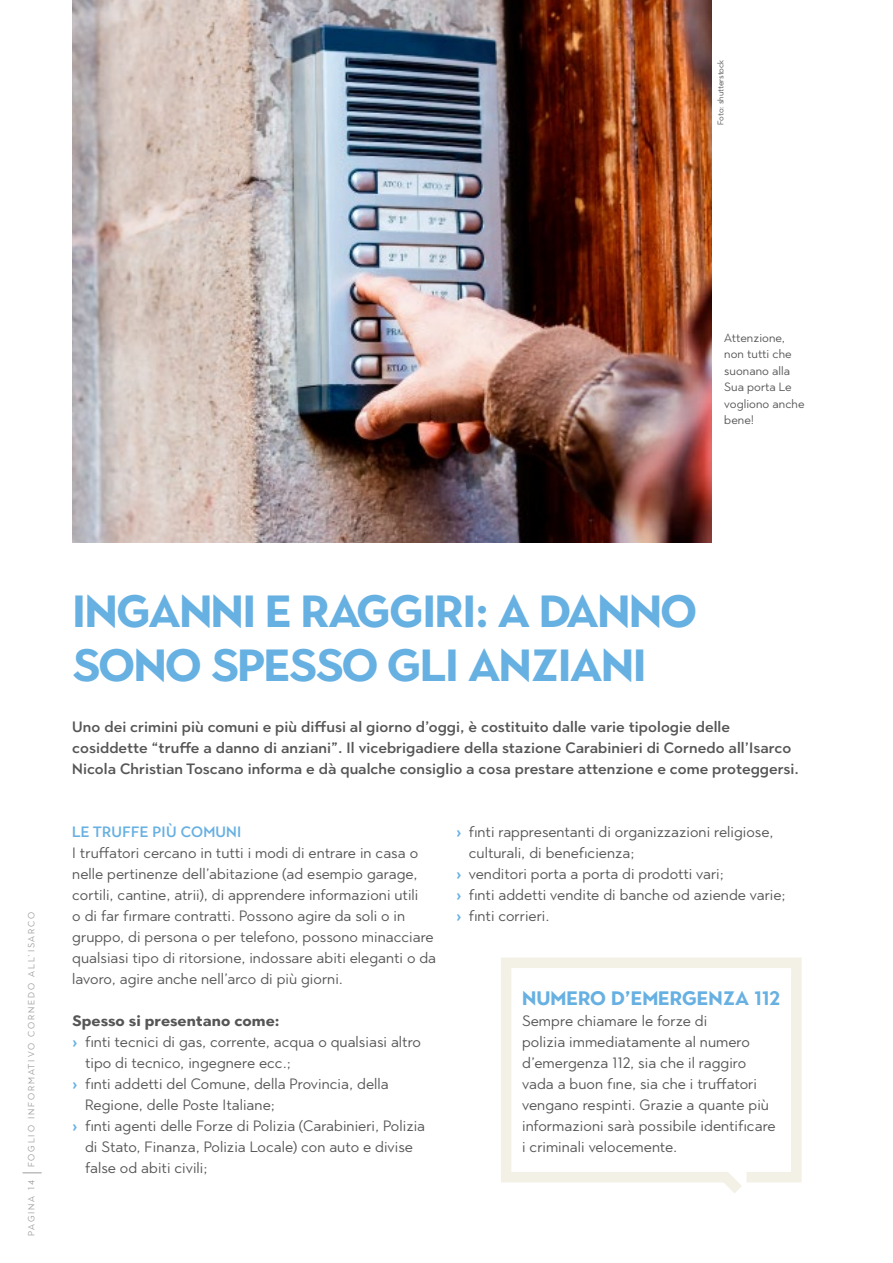
<style>
.page{position:relative;width:893px;height:1263px;background:#fff}
.page>*{position:absolute;margin:0;border:0;box-sizing:border-box;transform-origin:0 0}
.t1{font:700 45px/54px "Town 10 Display";letter-spacing:-.03em;color:#67b0e2}
.t2{font:700 19.5px "Town 10 Display";color:#67b0e2}
.t3{font:15px/21px "Town 80 Text";letter-spacing:.005em;color:#565656}
.t4{font:500 15px/21px "Town 80 Text";letter-spacing:.005em;color:#565656}
.t5{font:700 15px "Town 80 Text";letter-spacing:.005em;color:#565656}
.t6{font:500 15px "Town 80 Text";letter-spacing:.015em;color:#67b0e2}
.t7{font:12px/16.5px "Town 80 Text";letter-spacing:.005em;color:#565656}
.t8{font:9px "Town 80 Text";letter-spacing:.21em;color:#9c9d9d}
.t9{font:8.25px "Town 80 Text";letter-spacing:-.005em;color:#565656}
.s1{font-weight:700;color:#67b0e2}
</style>
<div class="page">
<svg style="left:501px;top:957px;width:301px;height:236px"></svg>
<img style="left:72px;top:0;width:640px;height:543px">
<svg style="left:23px;top:1172px;width:19px;height:1px"></svg>
<p class="t9" style="left:715px;top:125px;width:67px;rotate:-90deg">Foto: shutterstock</p>
<p class="t7" style="left:724px;top:329px;width:82px">Attenzione, non tutti che suonano alla<br>Sua porta Le vogliono anche bene!</p>
<p class="t8" style="left:25px;top:1167px;width:257px;rotate:-90deg">FOGLIO INFORMATIVO CORNEDO ALL’ISARCO</p>
<p class="t8" style="left:25px;top:1236px;width:57px;rotate:-90deg">PAGINA 14</p>
<h1 class="t1" style="left:72px;top:585px;width:626px">INGANNI E RAGGIRI: A DANNO<br>SONO SPESSO GLI ANZIANI</h1>
<p class="t4" style="left:72px;top:716px;width:728px">Uno dei crimini più comuni e più diffusi al giorno d’oggi, è costituito dalle varie tipologie delle cosiddette “truffe a danno di anziani”. Il vicebrigadiere della stazione Carabinieri di Cornedo all’Isarco<br>Nicola Christian Toscano informa e dà qualche consiglio a cosa prestare attenzione e come proteggersi.</p>
<p class="t6" style="left:72px;top:822px;width:171px">LE TRUFFE PIÙ COMUNI</p>
<p class="t3" style="left:72px;top:842px;width:365px">I truffatori cercano in tutti i modi di entrare in casa o nelle pertinenze dell’abitazione (ad esempio garage, cortili, cantine, atrii), di apprendere informazioni utili<br>o di far firmare contratti. Possono agire da soli o in gruppo, di persona o per telefono, possono minacciare qualsiasi tipo di ritorsione, indossare abiti eleganti o da lavoro, agire anche nell’arco di più giorni.</p>
<p class="t5" style="left:72px;top:1011px;width:209px">Spesso si presentano come:</p>
<p class="t3" style="left:72px;top:1031px;width:350px"><span class="s1">›</span> finti tecnici di gas, corrente, acqua o qualsiasi altro</p>
<p class="t3" style="left:85px;top:1052px;width:207px">tipo di tecnico, ingegnere ecc.;</p>
<p class="t3" style="left:72px;top:1073px;width:318px"><span class="s1">›</span> finti addetti del Comune, della Provincia, della</p>
<p class="t3" style="left:85px;top:1094px;width:191px">Regione, delle Poste Italiane;</p>
<p class="t3" style="left:72px;top:1115px;width:354px"><span class="s1">›</span> finti agenti delle Forze di Polizia (Carabinieri, Polizia</p>
<p class="t3" style="left:85px;top:1136px;width:329px">di Stato, Finanza, Polizia Locale) con auto e divise</p>
<p class="t3" style="left:85px;top:1157px;width:124px">false od abiti civili;</p>
<p class="t3" style="left:456px;top:821px;width:319px"><span class="s1">›</span> finti rappresentanti di organizzazioni religiose,</p>
<p class="t3" style="left:469px;top:842px;width:167px">culturali, di beneficienza;</p>
<p class="t3" style="left:456px;top:863px;width:269px"><span class="s1">›</span> venditori porta a porta di prodotti vari;</p>
<p class="t3" style="left:456px;top:884px;width:331px"><span class="s1">›</span> finti addetti vendite di banche od aziende varie;</p>
<p class="t3" style="left:456px;top:905px;width:95px"><span class="s1">›</span> finti corrieri.</p>
<h2 class="t2" style="left:522px;top:987px;width:259px">NUMERO D’EMERGENZA 112</h2>
<p class="t3" style="left:522px;top:1010px;width:255px">Sempre chiamare le forze di<br>polizia immediatamente al numero d’emergenza 112, sia che il raggiro vada a buon fine, sia che i truffatori vengano respinti. Grazie a quante più informazioni sarà possibile identificare i criminali velocemente.</p>
</div>
